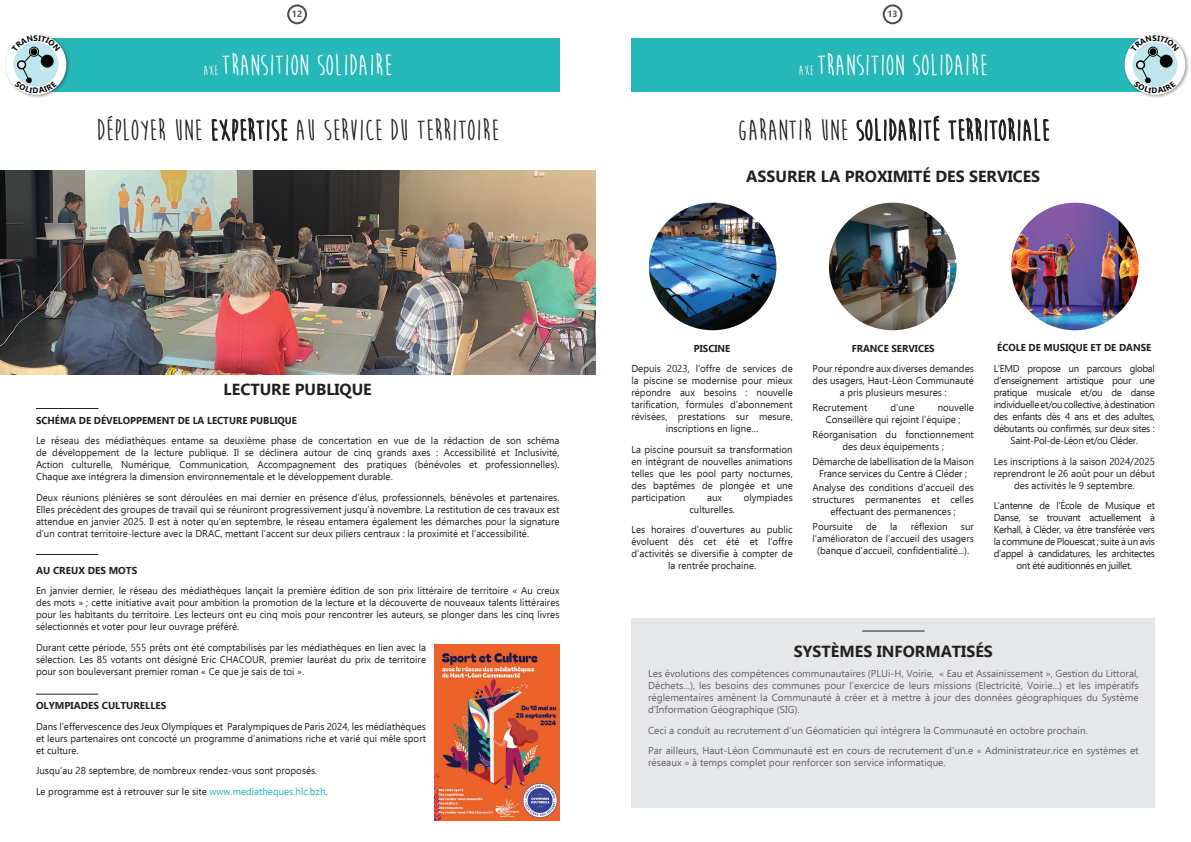
<style>
.page{position:relative;width:1191px;height:842px;background:#fff}
.page>*{position:absolute;margin:0;border:0;box-sizing:border-box;transform-origin:0 0}
.t1{font:700 30px "Moon Flower";color:#231f20}
.t2{font:700 30px "Moon Flower";color:#fff}
.t3{font:700 16px "Ebrima";color:#231f20}
.t4{font:10px/12px "Ebrima";color:#231f20;text-align:center}
.t5{font:10px/12px "Ebrima";color:#636366;text-align:justify}
.t6{font:10px/12px "Ebrima";letter-spacing:-.03em;color:#231f20;text-align:center}
.t7{font:700 10px "Ebrima";color:#231f20}
.t8{font:700 9px "Ebrima";color:#57585a}
.s1{font-size:14px}
.s2{color:#26b7b8}
</style>
<div class="page">
<div style="left:36px;top:38px;width:523px;height:53px;background:#26b7b8"></div>
<div style="left:287px;top:4px;width:20px;height:20px;border:2px solid #4b4c4d;border-radius:50%"></div>
<div style="left:4px;top:32px;width:66px;height:66px;background:#231f20;opacity:.4"></div>
<div style="left:6px;top:34px;width:60px;height:61px;border:8px solid #fff;border-radius:50%"></div>
<img style="left:0;top:170px;width:595px;height:204px">
<img style="left:434px;top:644px;width:125px;height:176px">
<hr style="left:203px;top:240px;width:62px;height:1px;background:#231f20">
<hr style="left:36px;top:408px;width:62px;height:1px;background:#231f20">
<hr style="left:36px;top:554px;width:62px;height:1px;background:#231f20">
<hr style="left:36px;top:694px;width:62px;height:1px;background:#231f20">
<div style="left:631px;top:38px;width:524px;height:53px;background:#26b7b8"></div>
<div style="left:882px;top:4px;width:20px;height:20px;border:2px solid #4b4c4d;border-radius:50%"></div>
<div style="left:1123px;top:32px;width:65px;height:66px;background:#231f20;opacity:.4"></div>
<div style="left:1124px;top:34px;width:61px;height:61px;border:8px solid #fff;border-radius:50%"></div>
<img style="left:649px;top:203px;width:127px;height:127px;border-radius:64px">
<img style="left:829px;top:203px;width:127px;height:127px;border-radius:64px">
<img style="left:1011px;top:203px;width:127px;height:127px;border-radius:64px">
<div style="left:631px;top:618px;width:524px;height:190px;background:#e6e7e9"></div>
<hr style="left:862px;top:631px;width:62px;height:1px;background:#231f20">
<svg style="left:12px;top:35px;width:48px;height:58px"></svg>
<svg style="left:1130px;top:35px;width:49px;height:58px"></svg>
<p class="t8" style="left:292px;top:7px;width:12px">12</p>
<p class="t8" style="left:887px;top:7px;width:12px">13</p>
<h1 class="t2" style="left:203px;top:50px;width:190px"><span class="s1">AXE</span> TRANSITION SOLIDAIRE</h1>
<h1 class="t2" style="left:799px;top:50px;width:190px"><span class="s1">AXE</span> TRANSITION SOLIDAIRE</h1>
<h1 class="t1" style="left:96px;top:115px;width:404px">DÉPLOYER UNE EXPERTISE AU SERVICE DU TERRITOIRE</h1>
<h1 class="t1" style="left:737px;top:115px;width:314px">GARANTIR UNE SOLIDARITÉ TERRITORIALE</h1>
<h2 class="t3" style="left:746px;top:164px;width:295px">ASSURER LA PROXIMITÉ DES SERVICES</h2>
<h2 class="t3" style="left:224px;top:376px;width:150px">LECTURE PUBLIQUE</h2>
<p class="t7" style="left:36px;top:412px;width:262px">SCHÉMA DE DÉVELOPPEMENT DE LA LECTURE PUBLIQUE</p>
<p class="t4" style="left:36px;top:434px;width:525px;text-align:justify">Le réseau des médiathèques entame sa deuxième phase de concertation en vue de la rédaction de son schéma de développement de la lecture publique. Il se déclinera autour de cinq grands axes : Accessibilité et Inclusivité, Action culturelle, Numérique, Communication, Accompagnement des pratiques (bénévoles et professionnelles).<br>Chaque axe intégrera la dimension environnementale et le développement durable.</p>
<p class="t4" style="left:36px;top:491px;width:525px;text-align:justify">Deux réunions plénières se sont déroulées en mai dernier en présence d’élus, professionnels, bénévoles et partenaires.<br>Elles précèdent des groupes de travail qui se réuniront progressivement jusqu’à novembre. La restitution de ces travaux est attendue en janvier 2025. Il est à noter qu’en septembre, le réseau entamera également les démarches pour la signature d’un contrat territoire-lecture avec la DRAC, mettant l’accent sur deux piliers centraux : la proximité et l’accessibilité.</p>
<p class="t7" style="left:36px;top:562px;width:103px">AU CREUX DES MOTS</p>
<p class="t4" style="left:36px;top:584px;width:525px;text-align:justify">En janvier dernier, le réseau des médiathèques lançait la première édition de son prix littéraire de territoire « Au creux des mots » ; cette initiative avait pour ambition la promotion de la lecture et la découverte de nouveaux talents littéraires pour les habitants du territoire. Les lecteurs ont eu cinq mois pour rencontrer les auteurs, se plonger dans les cinq livres sélectionnés et voter pour leur ouvrage préféré.</p>
<p class="t4" style="left:36px;top:641px;width:391px;text-align:justify">Durant cette période, 555 prêts ont été comptabilisés par les médiathèques en lien avec la sélection. Les 85 votants ont désigné Eric CHACOUR, premier lauréat du prix de territoire pour son bouleversant premier roman « Ce que je sais de toi ».</p>
<p class="t7" style="left:36px;top:698px;width:132px">OLYMPIADES CULTURELLES</p>
<p class="t4" style="left:36px;top:720px;width:391px;text-align:justify">Dans l’effervescence des Jeux Olympiques et Paralympiques de Paris 2024, les médiathèques et leurs partenaires ont concocté un programme d’animations riche et varié qui mêle sport et culture.</p>
<p class="t4" style="left:36px;top:760px;width:293px;line-height:20.5px;text-align:left">Jusqu’au 28 septembre, de nombreux rendez-vous sont proposés.<br>Le programme est à retrouver sur le site <span class="s2">www.mediatheques.hlc.bzh</span>.</p>
<p class="t7" style="left:694px;top:340px;width:38px">PISCINE</p>
<p class="t4" style="left:631px;top:362px;width:163px">Depuis 2023, l’offre de services de la piscine se modernise pour mieux répondre aux besoins : nouvelle tarification, formules d’abonnement révisées, prestations sur mesure, inscriptions en ligne…</p>
<p class="t4" style="left:631px;top:443px;width:163px;text-align:justify">La piscine poursuit sa transformation en intégrant de nouvelles animations telles que les pool party nocturnes, des baptêmes de plongée et une participation</p>
<p class="t4" style="left:707px;top:491px;width:16px">aux</p>
<p class="t4" style="left:744px;top:491px;width:50px">olympiades</p>
<p class="t4" style="left:631px;top:498px;width:163px;line-height:20.5px">culturelles.<br>Les horaires d’ouvertures au public</p>
<p class="t4" style="left:631px;top:535px;width:163px">évoluent dès cet été et l’offre d’activités se diversifie à compter de la rentrée prochaine.</p>
<p class="t7" style="left:851px;top:340px;width:84px">FRANCE SERVICES</p>
<p class="t4" style="left:812px;top:362px;width:163px">Pour répondre aux diverses demandes des usagers, Haut-Léon Communauté a pris plusieurs mesures :</p>
<p class="t4" style="left:812px;top:401px;width:56px">Recrutement</p>
<p class="t4" style="left:890px;top:401px;width:25px">d’une</p>
<p class="t4" style="left:826px;top:401px;width:150px;text-align:left;text-indent:112px">nouvelle<br>Conseillère qui rejoint l’équipe ;</p>
<p class="t4" style="left:812px;top:428px;width:163px">Réorganisation du fonctionnement des deux équipements ;</p>
<p class="t4" style="left:812px;top:455px;width:163px">Démarche de labellisation de la Maison<br>France services du Centre à Cléder ;</p>
<p class="t4" style="left:812px;top:481px;width:163px">Analyse des conditions d’accueil des structures permanentes et celles effectuant des permanences ;</p>
<p class="t4" style="left:812px;top:520px;width:42px">Poursuite</p>
<p class="t4" style="left:866px;top:520px;width:12px">de</p>
<p class="t4" style="left:890px;top:520px;width:9px">la</p>
<p class="t4" style="left:910px;top:520px;width:38px">réflexion</p>
<p class="t4" style="left:961px;top:520px;width:14px">sur</p>
<p class="t4" style="left:812px;top:532px;width:163px">l’amélioraton de l’accueil des usagers</p>
<p class="t4" style="left:817px;top:544px;width:154px">(banque d’accueil, confidentialité...).</p>
<p class="t7" style="left:997px;top:340px;width:156px">ÉCOLE DE MUSIQUE ET DE DANSE</p>
<p class="t6" style="left:993px;top:362px;width:163px">L’EMD propose un parcours global d’enseignement artistique pour une pratique musicale et/ou de danse individuelle et/ou collective, à destination des enfants dès 4 ans et des adultes, débutants ou confirmés, sur deux sites :<br>Saint-Pol-de-Léon et/ou Cléder.</p>
<p class="t4" style="left:993px;top:455px;width:163px">Les inscriptions à la saison 2024/2025 reprendront le 26 août pour un début des activités le 9 septembre.</p>
<p class="t6" style="left:993px;top:499px;width:163px">L’antenne de l’École de Musique et Danse, se trouvant actuellement à Kerhall, à Cléder, va être transférée vers la commune de Plouescat ; suite à un avis d’appel à candidatures, les architectes ont été auditionnés en juillet.</p>
<h2 class="t3" style="left:794px;top:638px;width:200px">SYSTÈMES INFORMATISÉS</h2>
<p class="t5" style="left:648px;top:667px;width:492px">Les évolutions des compétences communautaires (PLUi-H, Voirie, « Eau et Assainissement », Gestion du Littoral, Déchets...), les besoins des communes pour l’exercice de leurs missions (Electricité, Voirie...) et les impératifs réglementaires amènent la Communauté à créer et à mettre à jour des données géographiques du Système d’Information Géographique (SIG).</p>
<p class="t5" style="left:648px;top:719px;width:492px;line-height:20.5px">Ceci a conduit au recrutement d’un Géomaticien qui intégrera la Communauté en octobre prochain.<br>Par ailleurs, Haut-Léon Communauté est en cours de recrutement d’un.e « Administrateur.rice en systèmes et</p>
<p class="t5" style="left:648px;top:756px;width:299px">réseaux » à temps complet pour renforcer son service informatique.</p>
</div>
